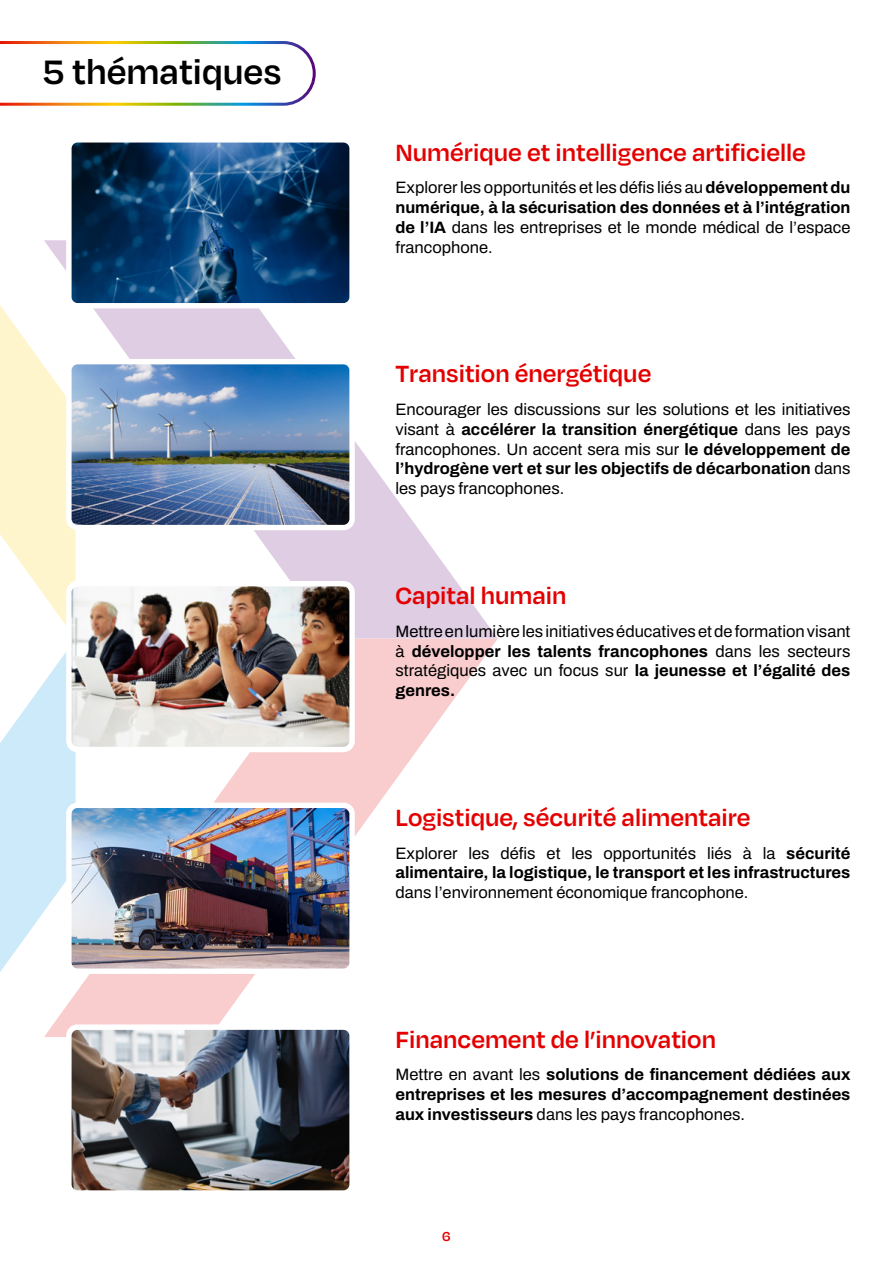
<style>
.page{position:relative;width:893px;height:1263px;background:#fff}
.page>*{position:absolute;margin:0;border:0;box-sizing:border-box;transform-origin:0 0}
.t1{font:600 39px "Degular";color:#000}
.t2{font:600 27px "Degular";color:#e40001}
.t3{font:16.5px/19.8px "Archivo";color:#000;text-align:justify}
.t4{font:700 16.5px/19.8px "Archivo";color:#000}
.t5{font:600 15px "Degular";color:#e40001}
.s1{font-weight:700}
.s2{font-weight:400}
</style>
<div class="page">
<svg style="left:0;top:305px;width:44px;height:667px"></svg>
<svg style="left:44px;top:240px;width:454px;height:399px"></svg>
<svg style="left:44px;top:639px;width:454px;height:398px"></svg>
<svg style="left:0;top:41px;width:316px;height:65px"></svg>
<img style="left:72px;top:143px;width:277px;height:159px">
<div style="left:66px;top:137px;width:289px;height:171px;border:5px solid #fff;border-radius:9px"></div>
<img style="left:72px;top:365px;width:277px;height:159px">
<div style="left:66px;top:359px;width:289px;height:171px;border:5px solid #fff;border-radius:9px"></div>
<img style="left:72px;top:587px;width:277px;height:159px">
<div style="left:66px;top:581px;width:289px;height:171px;border:5px solid #fff;border-radius:9px"></div>
<img style="left:72px;top:809px;width:277px;height:159px">
<div style="left:66px;top:803px;width:289px;height:171px;border:5px solid #fff;border-radius:9px"></div>
<img style="left:72px;top:1030px;width:277px;height:160px">
<div style="left:66px;top:1024px;width:289px;height:172px;border:5px solid #fff;border-radius:9px"></div>
<h1 class="t1" style="left:43px;top:48px;width:240px">5 thématiques</h1>
<h2 class="t2" style="left:395px;top:135px;width:412px">Numérique et intelligence artificielle</h2>
<p class="t3" style="left:395px;top:178px;width:456px">Explorer les opportunités et les défis liés au <span class="s1">développement du numérique, à la sécurisation des données et à l’intégration de l’IA</span> dans les entreprises et le monde médical de l’espace francophone.</p>
<h2 class="t2" style="left:395px;top:357px;width:257px">Transition énergétique</h2>
<p class="t3" style="left:395px;top:399px;width:457px">Encourager les discussions sur les solutions et les initiatives visant à <span class="s1">accélérer la transition énergétique</span> dans les pays francophones. Un accent sera mis sur <span class="s1">le développement de l’hydrogène vert et sur les objectifs de décarbonation</span> dans les pays francophones.</p>
<h2 class="t2" style="left:395px;top:579px;width:172px">Capital humain</h2>
<p class="t3" style="left:395px;top:621px;width:457px">Mettre en lumière les initiatives éducatives et de formation visant à <span class="s1">développer les talents francophones</span> dans les secteurs stratégiques avec un focus sur <span class="s1">la jeunesse et l’égalité des genres.</span></p>
<h2 class="t2" style="left:395px;top:801px;width:357px">Logistique, sécurité alimentaire</h2>
<p class="t4" style="left:395px;top:843px;width:456px"><span class="s2">Explorer les défis et les opportunités liés à la</span> sécurité alimentaire, la logistique, le transport et les infrastructures</p>
<p class="t3" style="left:395px;top:882px;width:354px">dans l’environnement économique francophone.</p>
<h2 class="t2" style="left:395px;top:1023px;width:322px">Financement de l’innovation</h2>
<p class="t4" style="left:395px;top:1065px;width:456px;text-align:justify"><span class="s2">Mettre en avant les</span> solutions de financement dédiées aux entreprises et les mesures d’accompagnement destinées aux investisseurs <span class="s2">dans les pays francophones.</span></p>
<p class="t5" style="left:442px;top:1227px;width:10px">6</p>
</div>
